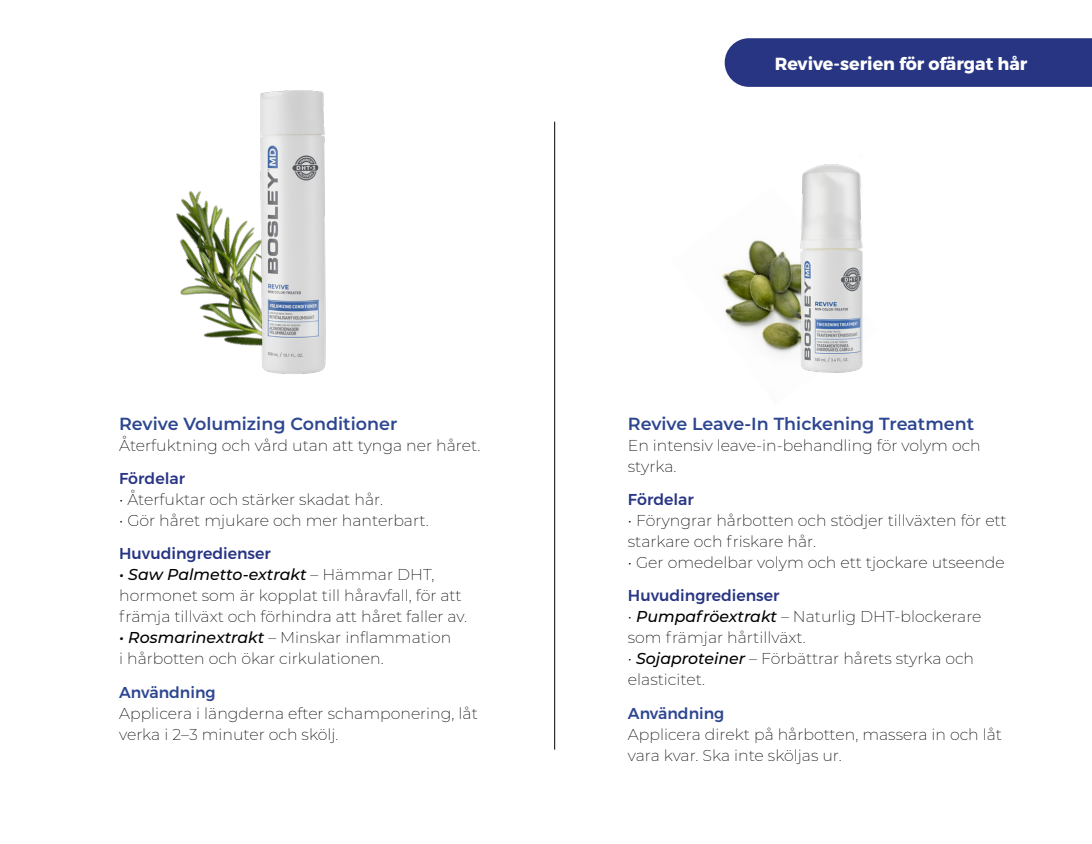
<style>
.page{position:relative;width:1092px;height:844px;background:#fff}
.page>*{position:absolute;margin:0;border:0;box-sizing:border-box;transform-origin:0 0}
.t1{font:600 17.5px "Montserrat";color:#2d4690}
.t2{font:700 17.5px "Montserrat";color:#fff}
.t3{font:200 15.75px/21px "Montserrat";color:#000}
.t4{font:500 15.75px "Montserrat";color:#283583}
.t5{font:500 15.75px "Montserrat";color:#2d4690}
.s1{font-weight:500;font-style:italic}
</style>
<div class="page">
<div style="left:724px;top:38px;width:367px;height:49px;background:#283583"></div>
<img style="left:176px;top:191px;width:43px;height:147px">
<img style="left:219px;top:90px;width:107px;height:284px">
<img style="left:722px;top:240px;width:33px;height:92px">
<img style="left:755px;top:58px;width:149px;height:315px">
<hr style="left:554px;top:122px;width:1px;height:627px;background:#000">
<p class="t1" style="left:119px;top:411px;width:280px">Revive Volumizing Conditioner</p>
<p class="t3" style="left:119px;top:434px;width:363px">Återfuktning och vård utan att tynga ner håret.</p>
<p class="t4" style="left:119px;top:468px;width:67px">Fördelar</p>
<p class="t3" style="left:119px;top:488px;width:265px">• Återfuktar och stärker skadat hår.</p>
<p class="t3" style="left:119px;top:509px;width:311px">• Gör håret mjukare och mer hanterbart.</p>
<p class="t4" style="left:119px;top:544px;width:153px">Huvudingredienser</p>
<p class="t3" style="left:119px;top:563px;width:349px"><span class="s1">• Saw Palmetto-extrakt</span> – Hämmar DHT, hormonet som är kopplat till håravfall, för att främja tillväxt och förhindra att håret faller av.</p>
<p class="t3" style="left:119px;top:626px;width:333px"><span class="s1">• Rosmarinextrakt</span> – Minskar inflammation i hårbotten och ökar cirkulationen.</p>
<p class="t5" style="left:119px;top:682px;width:98px">Användning</p>
<p class="t3" style="left:119px;top:702px;width:360px">Applicera i längderna efter schamponering, låt verka i 2–3 minuter och skölj.</p>
<p class="t2" style="left:774px;top:53px;width:254px">Revive-serien för ofärgat hår</p>
<p class="t1" style="left:628px;top:411px;width:348px">Revive Leave-In Thickening Treatment</p>
<p class="t3" style="left:628px;top:434px;width:354px">En intensiv leave-in-behandling för volym och styrka.</p>
<p class="t4" style="left:628px;top:489px;width:67px">Fördelar</p>
<p class="t3" style="left:628px;top:509px;width:380px">• Föryngrar hårbotten och stödjer tillväxten för ett starkare och friskare hår.</p>
<p class="t3" style="left:628px;top:551px;width:378px">• Ger omedelbar volym och ett tjockare utseende</p>
<p class="t4" style="left:628px;top:586px;width:153px">Huvudingredienser</p>
<p class="t3" style="left:628px;top:605px;width:355px">• <span class="s1">Pumpafröextrakt</span> – Naturlig DHT-blockerare som främjar hårtillväxt.</p>
<p class="t3" style="left:628px;top:647px;width:348px">• <span class="s1">Sojaproteiner</span> – Förbättrar hårets styrka och elasticitet.</p>
<p class="t5" style="left:628px;top:703px;width:98px">Användning</p>
<p class="t3" style="left:628px;top:723px;width:375px">Applicera direkt på hårbotten, massera in och låt vara kvar. Ska inte sköljas ur.</p>
</div>
